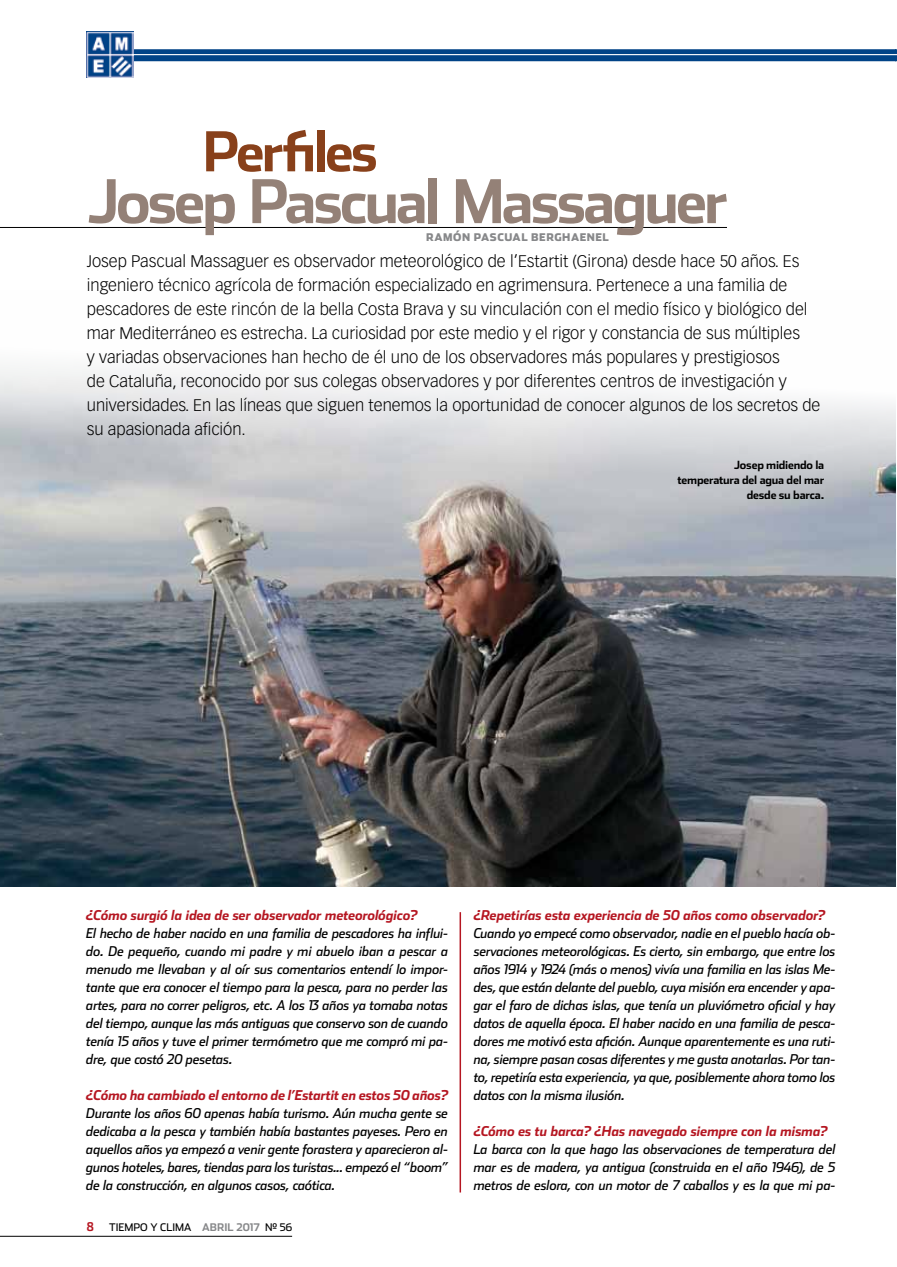
<style>
.page{position:relative;width:897px;height:1267px;background:#fff}
.page>*{position:absolute;margin:0;border:0;box-sizing:border-box;transform-origin:0 0}
.t1{font:700 60px "Stainless";color:#948177}
.t2{font:700 54.75px "Stainless";color:#88401a}
.t3{font:300 16.5px/24px "Vectora LT Std";color:#000}
.t4{font:italic 13.5px/18px "Stainless";letter-spacing:-.015em;color:#000;text-align:justify}
.t5{font:italic 700 13.5px "Stainless";letter-spacing:-.01em;color:#b51621}
.t6{font:700 12px "Stainless Cond";color:#b51621}
.t7{font:700 11.25px/15px "Stainless";letter-spacing:-.02em;color:#000;text-align:right}
.t8{font:900 10.5px "Stainless";letter-spacing:.05em;color:#87888a}
.t9{font:10.5px "Stainless";color:#000}
.t10{font:700 10.5px "Stainless";color:#87888a}
.s1{font-weight:700;color:#87888a}
.s2{font-weight:400;color:#000}
</style>
<div class="page">
<hr style="left:0;top:1235px;width:292px;height:1px;background:#000">
<img style="left:0;top:367px;width:895px;height:519px">
<hr style="left:0;top:227px;width:727px;height:1px;background:#000">
<hr style="left:459px;top:912px;width:2px;height:280px;background:#b51621">
<div style="left:87px;top:49px;width:808px;height:12px;background:#004387"></div>
<img style="left:87px;top:31px;width:46px;height:47px">
<hr style="left:132px;top:54px;width:763px;height:1px;background:#fff">
<svg style="left:895px;top:49px;width:1px;height:12px"></svg>
<h2 class="t2" style="left:202px;top:119px;width:176px">Perfiles</h2>
<h1 class="t1" style="left:87px;top:166px;width:642px">Josep Pascual Massaguer</h1>
<p class="t8" style="left:426px;top:231px;width:184px">RAMÓN PASCUAL BERGHAENEL</p>
<p class="t3" style="left:87px;top:249px;width:735px">Josep Pascual Massaguer es observador meteorológico de l’Estartit (Girona) desde hace 50 años. Es ingeniero técnico agrícola de formación especializado en agrimensura. Pertenece a una familia de pescadores de este rincón de la bella Costa Brava y su vinculación con el medio físico y biológico del mar Mediterráneo es estrecha. La curiosidad por este medio y el rigor y constancia de sus múltiples<br>y variadas observaciones han hecho de él uno de los observadores más populares y prestigiosos<br>de Cataluña, reconocido por sus colegas observadores y por diferentes centros de investigación y universidades. En las líneas que siguen tenemos la oportunidad de conocer algunos de los secretos de su apasionada afición.</p>
<p class="t7" style="left:677px;top:458px;width:148px">Josep midiendo la temperatura del agua del mar desde su barca.</p>
<p class="t5" style="left:86px;top:907px;width:333px">¿Cómo surgió la idea de ser observador meteorológico?</p>
<p class="t4" style="left:86px;top:924px;width:363px">El hecho de haber nacido en una familia de pescadores ha influi&shy;do. De pequeño, cuando mi padre y mi abuelo iban a pescar a menudo me llevaban y al oír sus comentarios entendí lo impor&shy;tante que era conocer el tiempo para la pesca, para no perder las artes, para no correr peligros, etc. A los 13 años ya tomaba notas del tiempo, aunque las más antiguas que conservo son de cuando tenía 15 años y tuve el primer termómetro que me compró mi pa&shy;dre, que costó 20 pesetas.</p>
<p class="t5" style="left:86px;top:1087px;width:363px">¿Cómo ha cambiado el entorno de l’Estartit en estos 50 años?</p>
<p class="t4" style="left:86px;top:1104px;width:363px">Durante los años 60 apenas había turismo. Aún mucha gente se dedicaba a la pesca y también había bastantes payeses. Pero en aquellos años ya empezó a venir gente forastera y aparecieron al&shy;gunos hoteles, bares, tiendas para los turistas... empezó el “boom” de la construcción, en algunos casos, caótica.</p>
<p class="t6" style="left:87px;top:1219px;width:8px">8</p>
<p class="t9" style="left:109px;top:1220px;width:101px">TIEMPO Y CLIMA <span class="s1">ABRIL</span></p>
<p class="t10" style="left:236px;top:1220px;width:57px">2017 <span class="s2">Nº 56</span></p>
<p class="t5" style="left:473px;top:907px;width:353px">¿Repetirías esta experiencia de 50 años como observador?</p>
<p class="t4" style="left:473px;top:924px;width:363px">Cuando yo empecé como observador, nadie en el pueblo hacía ob&shy;servaciones meteorológicas. Es cierto, sin embargo, que entre los años 1914 y 1924 (más o menos) vivía una familia en las islas Me&shy;des, que están delante del pueblo, cuya misión era encender y apa&shy;gar el faro de dichas islas, que tenía un pluviómetro oficial y hay datos de aquella época. El haber nacido en una familia de pesca&shy;dores me motivó esta afición. Aunque aparentemente es una ruti&shy;na, siempre pasan cosas diferentes y me gusta anotarlas. Por tan&shy;to, repetiría esta experiencia, ya que, posiblemente ahora tomo los datos con la misma ilusión.</p>
<p class="t5" style="left:473px;top:1123px;width:355px">¿Cómo es tu barca? ¿Has navegado siempre con la misma?</p>
<p class="t4" style="left:473px;top:1140px;width:363px">La barca con la que hago las observaciones de temperatura del mar es de madera, ya antigua (construida en el año 1946), de 5 metros de eslora, con un motor de 7 caballos y es la que mi pa-</p>
</div>
